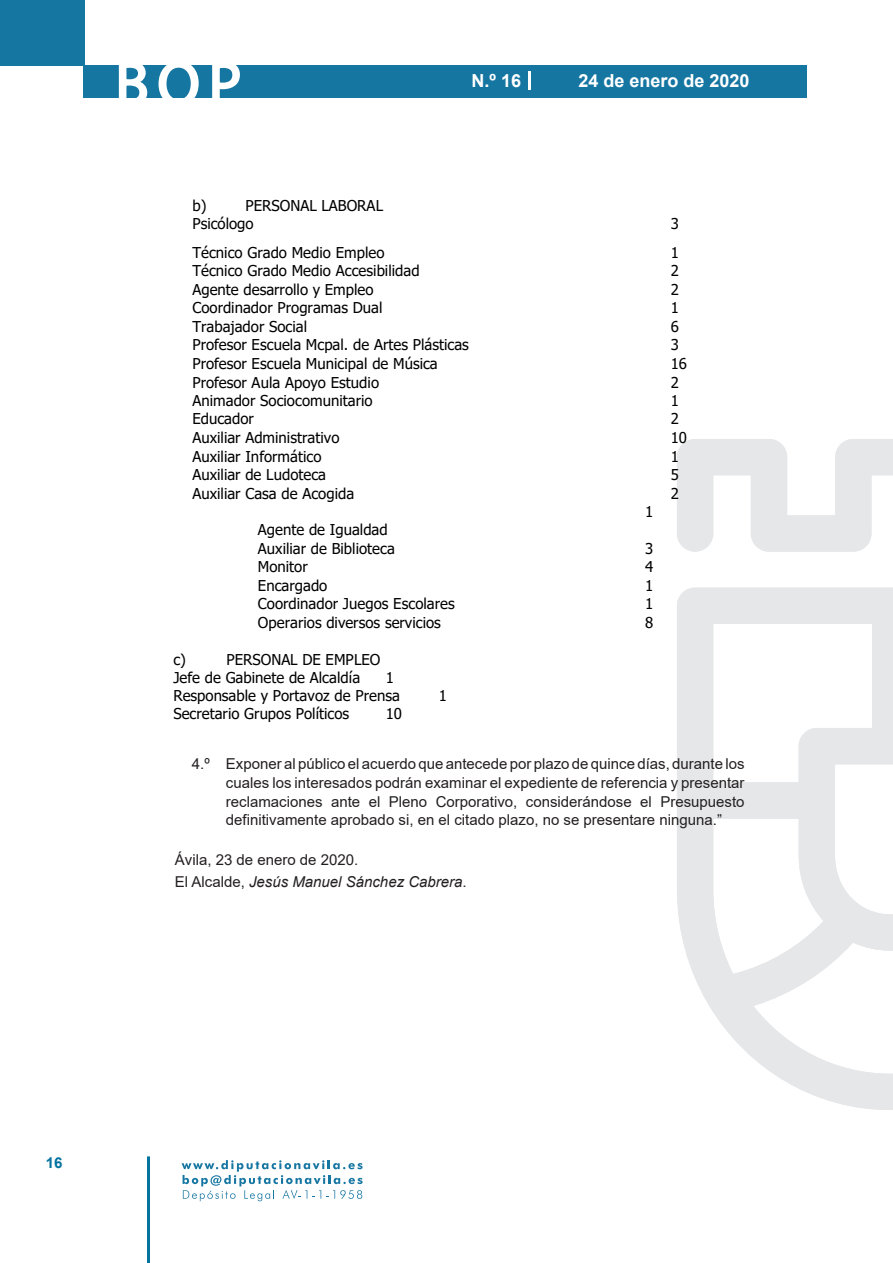
<style>
.page{position:relative;width:893px;height:1263px;background:#fff}
.page>*{position:absolute;margin:0;border:0;box-sizing:border-box;transform-origin:0 0}
.t1{font:500 61.5px "Avant Garde";color:#fff}
.t2{font:700 18px "Arial";color:#fff}
.t3{font:15px/18.1px "Tahoma";color:#000}
.texto_normal{font:15px/18.8px "Arial";color:#231f20;text-align:justify}
.firma{font:italic 15px "Arial";color:#231f20}
.fecha{font:15px "Arial";color:#231f20}
.t4{font:700 15px "Arial";color:#04739f}
.s1{font-style:normal}
</style>
<div class="page">
<div style="left:0;top:0;width:85px;height:66px;background:#1676a2"></div>
<div style="left:84px;top:65px;width:723px;height:33px;background:#1676a2"></div>
<svg style="left:118px;top:65px;width:30px;height:33px"></svg>
<svg style="left:158px;top:65px;width:41px;height:33px"></svg>
<svg style="left:212px;top:65px;width:28px;height:33px"></svg>
<svg style="left:182px;top:1160px;width:181px;height:41px"></svg>
<hr style="left:147px;top:1156px;width:3px;height:107px;background:#04739f">
<svg style="left:529px;top:71px;width:2px;height:19px"></svg>
<svg style="left:677px;top:439px;width:216px;height:671px"></svg>
<h1 class="t1" style="left:115px;top:46px;width:128px">BOP</h1>
<p class="t3" style="left:192px;top:197px;width:16px">b)</p>
<p class="t3" style="left:192px;top:197px;width:192px;text-indent:53px">PERSONAL LABORAL<br>Psicólogo</p>
<p class="t2" style="left:472px;top:68px;width:51px">N.º 16</p>
<p class="t2" style="left:578px;top:68px;width:173px">24 de enero de 2020</p>
<p class="t3" style="left:671px;top:77px;width:12px">--</p>
<p class="t3" style="left:671px;top:215px;width:10px">3</p>
<p class="t3" style="left:192px;top:244px;width:194px">Técnico Grado Medio Empleo</p>
<p class="t3" style="left:671px;top:244px;width:10px">1</p>
<p class="t3" style="left:192px;top:262px;width:229px">Técnico Grado Medio Accesibilidad</p>
<p class="t3" style="left:671px;top:262px;width:10px">2</p>
<p class="t3" style="left:192px;top:281px;width:183px">Agente desarrollo y Empleo</p>
<p class="t3" style="left:671px;top:281px;width:10px">2</p>
<p class="t3" style="left:192px;top:300px;width:192px">Coordinador Programas Dual</p>
<p class="t3" style="left:671px;top:300px;width:10px">1</p>
<p class="t3" style="left:192px;top:318px;width:116px">Trabajador Social</p>
<p class="t3" style="left:671px;top:318px;width:10px">6</p>
<p class="t3" style="left:192px;top:337px;width:278px">Profesor Escuela Mcpal. de Artes Plásticas</p>
<p class="t3" style="left:671px;top:337px;width:10px">3</p>
<p class="t3" style="left:192px;top:355px;width:247px">Profesor Escuela Municipal de Música</p>
<p class="t3" style="left:671px;top:355px;width:18px">16</p>
<p class="t3" style="left:192px;top:374px;width:188px">Profesor Aula Apoyo Estudio</p>
<p class="t3" style="left:671px;top:374px;width:10px">2</p>
<p class="t3" style="left:192px;top:392px;width:182px">Animador Sociocomunitario</p>
<p class="t3" style="left:671px;top:392px;width:10px">1</p>
<p class="t3" style="left:192px;top:411px;width:63px">Educador</p>
<p class="t3" style="left:671px;top:411px;width:10px">2</p>
<p class="t3" style="left:192px;top:429px;width:148px">Auxiliar Administrativo</p>
<p class="t3" style="left:671px;top:429px;width:18px">10</p>
<p class="t3" style="left:192px;top:448px;width:130px">Auxiliar Informático</p>
<p class="t3" style="left:671px;top:448px;width:10px">1</p>
<p class="t3" style="left:192px;top:467px;width:135px">Auxiliar de Ludoteca</p>
<p class="t3" style="left:671px;top:467px;width:10px">5</p>
<p class="t3" style="left:192px;top:485px;width:163px">Auxiliar Casa de Acogida</p>
<p class="t3" style="left:671px;top:485px;width:10px">2</p>
<p class="t3" style="left:258px;top:522px;width:131px">Agente de Igualdad</p>
<p class="t3" style="left:645px;top:504px;width:10px">1</p>
<p class="t3" style="left:258px;top:540px;width:138px">Auxiliar de Biblioteca</p>
<p class="t3" style="left:645px;top:540px;width:10px">3</p>
<p class="t3" style="left:258px;top:558px;width:51px">Monitor</p>
<p class="t3" style="left:645px;top:558px;width:10px">4</p>
<p class="t3" style="left:258px;top:577px;width:71px">Encargado</p>
<p class="t3" style="left:645px;top:577px;width:10px">1</p>
<p class="t3" style="left:258px;top:595px;width:198px">Coordinador Juegos Escolares</p>
<p class="t3" style="left:645px;top:595px;width:10px">1</p>
<p class="t3" style="left:258px;top:614px;width:184px">Operarios diversos servicios</p>
<p class="t3" style="left:645px;top:614px;width:10px">8</p>
<p class="t3" style="left:173px;top:651px;width:14px">c)</p>
<p class="t3" style="left:173px;top:651px;width:209px;text-indent:53px">PERSONAL DE EMPLEO<br>Jefe de Gabinete de Alcaldía</p>
<p class="t3" style="left:173px;top:669px;width:228px;text-indent:212px">1<br>Responsable y Portavoz de Prensa</p>
<p class="t3" style="left:439px;top:687px;width:10px">1</p>
<p class="t3" style="left:173px;top:705px;width:177px">Secretario Grupos Políticos</p>
<p class="t3" style="left:386px;top:705px;width:18px">10</p>
<p class="texto_normal" style="left:226px;top:754px;width:520px;text-indent:-34px">4.º Exponer al público el acuerdo que antecede por plazo de quince días, durante los cuales los interesados podrán examinar el expediente de referencia y presentar reclamaciones ante el Pleno Corporativo, considerándose el Presupuesto definitivamente aprobado si, en el citado plazo, no se presentare ninguna.”</p>
<p class="fecha" style="left:175px;top:849px;width:185px">Ávila, 23 de enero de 2020.</p>
<p class="firma" style="left:175px;top:872px;width:293px"><span class="s1">El Alcalde,</span> Jesús Manuel Sánchez Cabrera<span class="s1">.</span></p>
<p class="t4" style="left:46px;top:1152px;width:18px">16</p>
</div>
